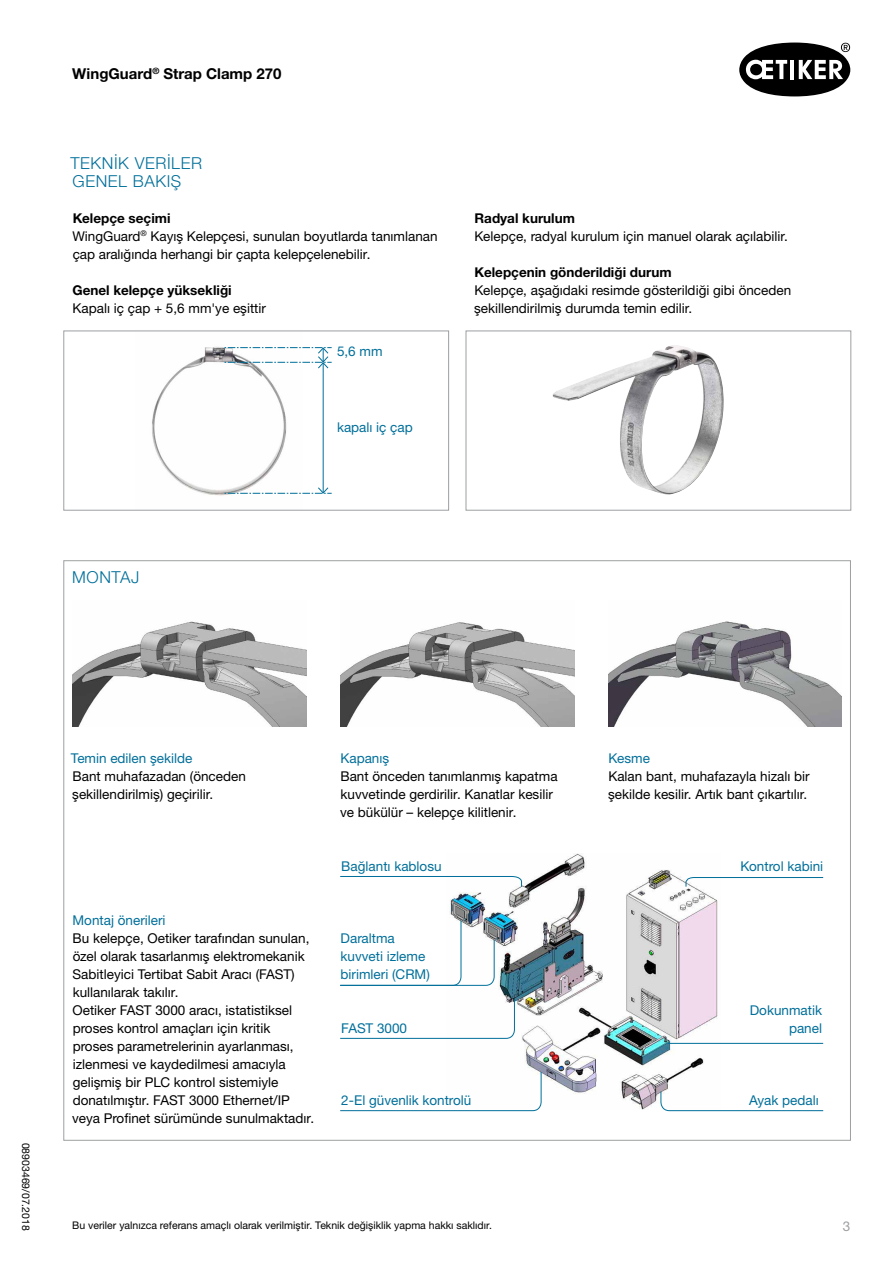
<style>
.page{position:relative;width:893px;height:1263px;background:#fff}
.page>*{position:absolute;margin:0;border:0;box-sizing:border-box;transform-origin:0 0}
.t1{font:300 16.5px/18px "Helvetica Neue LTW1 G";letter-spacing:.035em;color:#006f9a}
.t2{font:700 15px "Helvetica Neue LTW1 G";color:#000}
.t3{font:13.5px/18px "Helvetica Neue LTW1 G";color:#000}
.t4{font:13.5px/18px "Helvetica Neue LTW1 G";color:#006f9a}
.t5{font:700 13.5px "Helvetica Neue LTW1 G";color:#000}
.t6{font:13.5px "Helvetica Neue LTW1 G";color:#9d9fa2}
.t7{font:10.5px "Helvetica Neue LTW1 G";color:#000}
.s1{font-weight:700}
</style>
<div class="page">
<img style="left:135px;top:330px;width:168px;height:166px">
<img style="left:72px;top:621px;width:234px;height:106px">
<img style="left:340px;top:622px;width:234px;height:105px">
<hr style="left:323px;top:363px;width:1px;height:130px;background:#006f9a">
<svg style="left:225px;top:487px;width:107px;height:7px"></svg>
<svg style="left:225px;top:347px;width:107px;height:22px"></svg>
<img style="left:552px;top:345px;width:172px;height:150px">
<img style="left:608px;top:621px;width:234px;height:106px">
<svg style="left:739px;top:43px;width:111px;height:53px"></svg>
<img style="left:450px;top:853px;width:270px;height:257px">
<div style="left:63px;top:331px;width:386px;height:180px;border:1px solid #9d9fa2"></div>
<div style="left:466px;top:331px;width:385px;height:180px;border:1px solid #9d9fa2"></div>
<svg style="left:685px;top:877px;width:139px;height:10px"></svg>
<svg style="left:340px;top:1071px;width:202px;height:40px"></svg>
<svg style="left:660px;top:1091px;width:164px;height:20px"></svg>
<hr style="left:668px;top:1043px;width:155px;height:1px;background:#006f9a">
<svg style="left:340px;top:876px;width:182px;height:11px"></svg>
<svg style="left:340px;top:920px;width:155px;height:66px"></svg>
<svg style="left:340px;top:999px;width:175px;height:40px"></svg>
<p class="t2" style="left:72px;top:64px;width:211px">WingGuard<sup>®</sup> Strap Clamp 270</p>
<p class="t1" style="left:70px;top:154px;width:133px">TEKNIK VERILER<br>GENEL BAKIŞ</p>
<p class="t3" style="left:72px;top:209px;width:367px"><span class="s1">Kelepçe seçimi<br></span>WingGuard<sup>®</sup> Kayış Kelepçesi, sunulan boyutlarda tanımlanan çap aralığında herhangi bir çapta kelepçelenebilir.</p>
<p class="t5" style="left:73px;top:281px;width:161px">Genel kelepçe yüksekliği</p>
<p class="t3" style="left:73px;top:299px;width:195px">Kapalı iç çap + 5,6 mm'ye eşittir</p>
<p class="t4" style="left:337px;top:342px;width:47px">5,6 mm</p>
<p class="t4" style="left:337px;top:418px;width:77px">kapalı iç çap</p>
<p class="t5" style="left:475px;top:209px;width:102px">Radyal kurulum</p>
<p class="t3" style="left:474px;top:227px;width:315px">Kelepçe, radyal kurulum için manuel olarak açılabilir.</p>
<p class="t5" style="left:475px;top:263px;width:199px">Kelepçenin gönderildiği durum</p>
<p class="t3" style="left:474px;top:281px;width:319px">Kelepçe, aşağıdaki resimde gösterildiği gibi önceden şekillendirilmiş durumda temin edilir.</p>
<p class="t1" style="left:72px;top:568px;width:69px">MONTAJ</p>
<p class="t7" style="left:32px;top:1142px;width:90px;rotate:90deg">08903469/07.2018</p>
<p class="t4" style="left:71px;top:749px;width:123px">Temin edilen şekilde</p>
<p class="t3" style="left:72px;top:767px;width:175px">Bant muhafazadan (önceden şekillendirilmiş) geçirilir.</p>
<p class="t4" style="left:73px;top:911px;width:95px">Montaj önerileri</p>
<p class="t3" style="left:72px;top:929px;width:243px">Bu kelepçe, Oetiker tarafından sunulan, özel olarak tasarlanmış elektromekanik Sabitleyici Tertibat Sabit Aracı (FAST) kullanılarak takılır.<br>Oetiker FAST 3000 aracı, istatistiksel proses kontrol amaçları için kritik<br>proses parametrelerinin ayarlanması, izlenmesi ve kaydedilmesi amacıyla gelişmiş bir PLC kontrol sistemiyle donatılmıştır. FAST 3000 Ethernet/IP veya Profinet sürümünde sunulmaktadır.</p>
<p class="t4" style="left:340px;top:749px;width:50px">Kapanış</p>
<p class="t3" style="left:340px;top:767px;width:219px">Bant önceden tanımlanmış kapatma kuvvetinde gerdirilir. Kanatlar kesilir ve bükülür – kelepçe kilitlenir.</p>
<p class="t4" style="left:608px;top:749px;width:43px">Kesme</p>
<p class="t3" style="left:608px;top:767px;width:203px">Kalan bant, muhafazayla hizalı bir şekilde kesilir. Artık bant çıkartılır.</p>
<p class="t4" style="left:341px;top:857px;width:102px">Bağlantı kablosu</p>
<p class="t4" style="left:740px;top:857px;width:84px">Kontrol kabini</p>
<p class="t4" style="left:341px;top:929px;width:91px">Daraltma kuvveti izleme birimleri (CRM)</p>
<p class="t4" style="left:341px;top:1019px;width:67px">FAST 3000</p>
<p class="t4" style="left:750px;top:1001px;width:74px;text-align:right">Dokunmatik panel</p>
<p class="t4" style="left:341px;top:1091px;width:132px">2-El güvenlik kontrolü</p>
<p class="t4" style="left:749px;top:1091px;width:71px">Ayak pedalı</p>
<p class="t7" style="left:72px;top:1219px;width:421px">Bu veriler yalnızca referans amaçlı olarak verilmiştir. Teknik değişiklik yapma hakkı saklıdır.</p>
<p class="t6" style="left:843px;top:1217px;width:9px">3</p>
</div>
